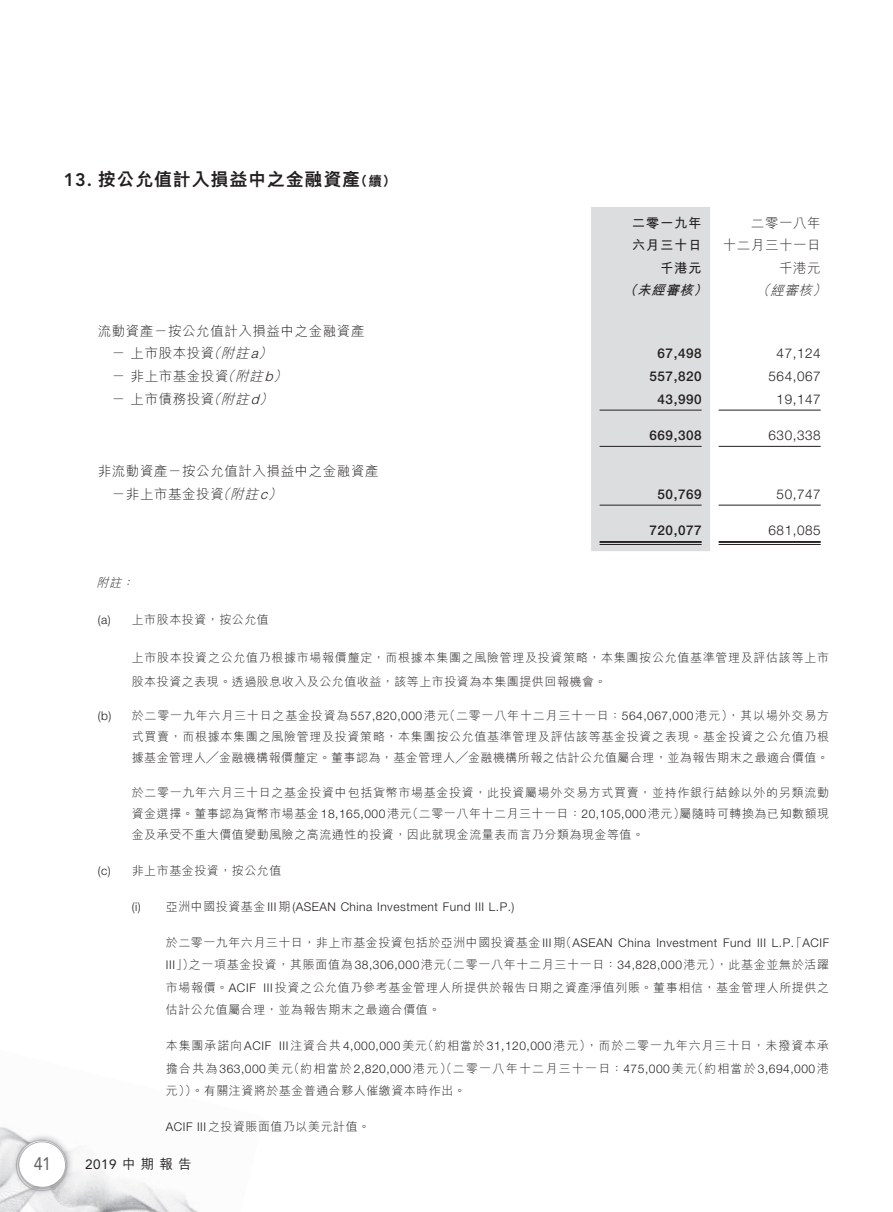
<style>
.page{position:relative;width:893px;height:1212px;background:#fff}
.page>*{position:absolute;margin:0;border:0;box-sizing:border-box;transform-origin:0 0}
._3__標題{font:800 18px "M Hei HK";letter-spacing:.045em;color:#231f20}
.t1{font:18px "Avenir LT Pro";color:#636366;scale:.9 1}
._1__內文{font:300 13.5px "M Hei HK";letter-spacing:.04em;color:#231f20}
._1__內文-2{font:300 13.5px "Helvetica Neue LT Std";letter-spacing:.04em;color:#231f20}
._1__內文-3{font:500 13.5px "Helvetica Neue LT Std";letter-spacing:.04em;color:#231f20}
._1__內文-4{font:italic 300 13.5px "M Hei HK";color:#231f20}
._1__內文-5{font:700 13.5px "M Hei HK";letter-spacing:.04em;color:#231f20}
.t2{font:13.5px "Avenir LT Pro";color:#231f20}
._1__內文-6{font:italic 700 13.5px "M Hei HK";color:#231f20}
._3__標題-2{font:800 13.5px "M Hei HK";color:#231f20}
._2__附註內文{font:300 12px/21px "M Hei HK";letter-spacing:.05em;color:#231f20}
._2__附註內文-2{font:300 12px "Helvetica Neue LT Std";letter-spacing:.04em;color:#231f20}
._2__附註內文-3{font:300 12px "M Hei HK";letter-spacing:.105em;color:#231f20}
._2__附註內文-4{font:300 12px "M Hei HK";letter-spacing:.075em;color:#231f20}
._2__附註內文-5{font:italic 300 12px "M Hei HK";color:#231f20}
.s1{font-family:"Avenir LT Pro"}
.s2{font-family:"Helvetica Neue LT Std"}
.s3{font-family:"M Hei HK"}
.s4{font-family:"M Hei HK";font-weight:500}
</style>
<div class="page">
<img style="left:0;top:1127px;width:198px;height:85px">
<div style="left:11px;top:1132px;width:63px;height:62px;background:#231f20;opacity:.55"></div>
<div style="left:19px;top:1140px;width:47px;height:47px;background:#fff;border-radius:50%"></div>
<div style="left:16px;top:1140px;width:51px;height:51px;border:1px solid #aeafb3;border-radius:50%"></div>
<div style="left:19px;top:1141px;width:47px;height:48px;border:1px solid #aeafb3;border-radius:50%"></div>
<div style="left:591px;top:207px;width:119px;height:344px;background:#dcdddf"></div>
<hr style="left:600px;top:410px;width:102px;height:1px;background:#231f20">
<hr style="left:719px;top:410px;width:102px;height:1px;background:#231f20">
<hr style="left:600px;top:446px;width:102px;height:1px;background:#231f20">
<hr style="left:719px;top:446px;width:102px;height:1px;background:#231f20">
<hr style="left:600px;top:505px;width:102px;height:1px;background:#231f20">
<hr style="left:719px;top:505px;width:102px;height:1px;background:#231f20">
<hr style="left:600px;top:541px;width:102px;height:2px;background:#231f20">
<hr style="left:600px;top:544px;width:102px;height:1px;background:#231f20">
<hr style="left:719px;top:541px;width:102px;height:2px;background:#231f20">
<hr style="left:719px;top:544px;width:102px;height:1px;background:#231f20">
<h1 class="t1" style="left:34px;top:1152px;width:21px">41</h1>
<p class="_3__標題" style="left:64px;top:170px;width:298px"><span class="s1">13.</span> 按公允值計入損益中之金融資產</p>
<p class="_3__標題-2" style="left:354px;top:174px;width:43px">（續(</p>
<p class="_1__內文" style="left:98px;top:324px;width:268px">流動資產－按公允值計入損益中之金融資產</p>
<p class="_1__內文-4" style="left:207px;top:346px;width:19px">（</p>
<p class="_1__內文-4" style="left:258px;top:346px;width:19px">(</p>
<p class="_1__內文-4" style="left:221px;top:346px;width:43px">附註<span class="s2">a</span></p>
<p class="_1__內文" style="left:112px;top:346px;width:104px">－上市股本投資</p>
<p class="_1__內文-4" style="left:221px;top:369px;width:19px">（</p>
<p class="_1__內文-4" style="left:273px;top:369px;width:19px">(</p>
<p class="_1__內文-4" style="left:235px;top:369px;width:43px">附註<span class="s2">b</span></p>
<p class="_1__內文" style="left:112px;top:369px;width:118px">－非上市基金投資</p>
<p class="_1__內文-4" style="left:207px;top:392px;width:19px">（</p>
<p class="_1__內文-4" style="left:259px;top:392px;width:19px">(</p>
<p class="_1__內文-4" style="left:221px;top:392px;width:43px">附註<span class="s2">d</span></p>
<p class="_1__內文" style="left:112px;top:392px;width:104px">－上市債務投資</p>
<p class="_1__內文" style="left:98px;top:464px;width:282px">非流動資產－按公允值計入損益中之金融資產</p>
<p class="_1__內文-4" style="left:216px;top:487px;width:19px">（</p>
<p class="_1__內文-4" style="left:268px;top:487px;width:19px">(</p>
<p class="_1__內文-4" style="left:230px;top:487px;width:43px">附註<span class="s2">c</span></p>
<p class="_1__內文" style="left:112px;top:487px;width:113px">－非上市基金投資</p>
<p class="_2__附註內文-5" style="left:97px;top:576px;width:29px">附註</p>
<p class="_2__附註內文-5" style="left:122px;top:576px;width:17px">：</p>
<p class="_2__附註內文-2" style="left:98px;top:613px;width:15px">a( )</p>
<p class="_2__附註內文" style="left:132px;top:609px;width:139px">上市股本投資，按公允值</p>
<p class="_1__內文-5" style="left:632px;top:213px;width:71px">二零一九年</p>
<p class="_1__內文-5" style="left:632px;top:235px;width:71px">六月三十日</p>
<p class="_1__內文-5" style="left:660px;top:258px;width:43px">千港元</p>
<p class="_1__內文" style="left:751px;top:216px;width:71px">二零一八年</p>
<p class="_1__內文" style="left:723px;top:238px;width:99px">十二月三十一日</p>
<p class="_1__內文" style="left:779px;top:261px;width:43px">千港元</p>
<p class="_1__內文-6" style="left:693px;top:280px;width:20px">）</p>
<p class="_1__內文-4" style="left:756px;top:283px;width:19px">（</p>
<p class="_1__內文-4" style="left:813px;top:283px;width:19px">(</p>
<p class="_1__內文-4" style="left:770px;top:283px;width:47px">經審核</p>
<p class="_1__內文-6" style="left:637px;top:280px;width:62px">未經審核</p>
<p class="_1__內文-6" style="left:623px;top:280px;width:20px">（</p>
<p class="_1__內文-3" style="left:657px;top:345px;width:46px">67,498</p>
<p class="_1__內文-2" style="left:777px;top:345px;width:46px">47,124</p>
<p class="_1__內文-3" style="left:649px;top:368px;width:54px">557,820</p>
<p class="_1__內文-2" style="left:768px;top:368px;width:54px">564,067</p>
<p class="_1__內文-3" style="left:657px;top:391px;width:46px">43,990</p>
<p class="_1__內文-2" style="left:777px;top:390px;width:46px">19,147</p>
<p class="_1__內文-3" style="left:649px;top:427px;width:54px">669,308</p>
<p class="_1__內文-2" style="left:768px;top:427px;width:54px">630,338</p>
<p class="_1__內文-3" style="left:657px;top:486px;width:46px">50,769</p>
<p class="_1__內文-2" style="left:777px;top:485px;width:46px">50,747</p>
<p class="_1__內文-3" style="left:649px;top:522px;width:54px">720,077</p>
<p class="_1__內文-2" style="left:768px;top:522px;width:54px">681,085</p>
<p class="_2__附註內文-2" style="left:98px;top:709px;width:15px">b( )</p>
<p class="_2__附註內文-2" style="left:98px;top:863px;width:15px">c( )</p>
<p class="_2__附註內文" style="left:132px;top:645px;width:699px;line-height:24px">上市股本投資之公允值乃根據市場報價釐定，而根據本集團之風險管理及投資策略，本集團按公允值基準管理及評估該等上市股本投資之表現。透過股息收入及公允值收益，該等上市投資為本集團提供回報機會。</p>
<p class="_2__附註內文" style="left:444px;top:705px;width:387px">（二零一八年十二月三十一日：<span class="s2">564,067,000</span>港元 ，） 其以場外交易方</p>
<p class="_2__附註內文" style="left:132px;top:705px;width:319px">於二零一九年六月三十日之基金投資為<span class="s2">557,820,000</span> 港元</p>
<p class="_2__附註內文" style="left:132px;top:726px;width:699px">式買賣，而根據本集團之風險管理及投資策略，本集團按公允值基準管理及評估該等基金投資之表現。基金投資之公允值乃根據基金管理人╱金融機構報價釐定。董事認為，基金管理人╱金融機構所報之估計公允值屬合理，並為報告期末之最適合價值。</p>
<p class="_2__附註內文" style="left:132px;top:782px;width:699px;text-align:right">於二零一九年六月三十日之基金投資中包括貨幣市場基金投資，此投資屬場外交易方式買賣，並持作銀行結餘以外的另類流動屬隨時可轉換為已知數額現</p>
<p class="_2__附註內文" style="left:406px;top:803px;width:280px">（二零一八年十二月三十一日：<span class="s2">20,105,000</span>港元）</p>
<p class="_2__附註內文" style="left:132px;top:803px;width:514px">資金選擇。董事認為貨幣市場基金<span class="s2">18,165,000</span> 港元<br>金及承受不重大價值變動風險之高流通性的投資，因此就現金流量表而言乃分類為現金等值。</p>
<p class="_2__附註內文" style="left:132px;top:860px;width:151px">非上市基金投資，按公允值</p>
<p class="_2__附註內文-2" style="left:132px;top:899px;width:11px">) i(</p>
<p class="_2__附註內文-2" style="left:166px;top:899px;width:350px"><span class="s3">亞洲中國投資基金</span>III<span class="s3">期</span>(ASEAN China Investment Fund I I I P.L (.</p>
<p class="_2__附註內文-2" style="left:560px;top:935px;width:54px"><span class="s3">（</span>ASEAN</p>
<p class="_2__附註內文" style="left:440px;top:931px;width:390px;line-height:22.5px;text-indent:-275px">於二零一九年六月三十日，非上市基金投資包括於亞洲中國投資基金<span class="s2">III</span>期<br>（二零一八年十二月三十一日：<span class="s2">34,828,000</span>港元，）此基金並無於活躍</p>
<p class="_2__附註內文-2" style="left:772px;top:935px;width:59px">P.L <span class="s3">「</span>. ACIF</p>
<p class="_2__附註內文-2" style="left:619px;top:935px;width:33px">China</p>
<p class="_2__附註內文-2" style="left:656px;top:935px;width:62px">Investment</p>
<p class="_2__附註內文-2" style="left:723px;top:935px;width:29px">Fund</p>
<p class="_2__附註內文-2" style="left:757px;top:935px;width:10px">III</p>
<p class="_2__附註內文-2" style="left:166px;top:958px;width:30px">III<span class="s3">」）</span></p>
<p class="_2__附註內文" style="left:189px;top:954px;width:259px">之一項基金投資，其賬面值為<span class="s2">38,306,000</span> 港元</p>
<p class="_2__附註內文" style="left:263px;top:977px;width:567px"><span class="s2">III</span>投資之公允值乃參考基金管理人所提供於報告日期之資產淨值列賬。董事相信，基金管理人所提供之</p>
<p class="_2__附註內文" style="left:166px;top:976px;width:276px;line-height:22.5px">市場報價。<span class="s2">ACIF<br></span>估計公允值屬合理，並為報告期末之最適合價值。</p>
<p class="_2__附註內文-4" style="left:422px;top:1040px;width:409px">（約相當於<span class="s2">31,120,000</span>港元 ，） 而於二零一九年六月三十日，未撥資本承</p>
<p class="_2__附註內文-2" style="left:279px;top:1039px;width:150px">III<span class="s3">注資合共</span>4,000,000 <span class="s3">美元</span></p>
<p class="_2__附註內文" style="left:166px;top:1035px;width:107px">本集團承諾向<span class="s2">ACIF</span></p>
<p class="_2__附註內文" style="left:166px;top:1057px;width:302px;line-height:22.5px">擔合共為<span class="s2">363,000</span>美元<br>元））。有關注資將於基金普通合夥人催繳資本時作出。</p>
<p class="_2__附註內文" style="left:166px;top:1116px;width:206px"><span class="s2">ACIF III</span>之投資賬面值乃以美元計值。</p>
<p class="_2__附註內文-3" style="left:288px;top:1062px;width:411px">（約相當於<span class="s2">2,820,000</span> 港元）（二零一八年十二月三十一日：<span class="s2">475,000</span>美元</p>
<p class="_2__附註內文-2" style="left:692px;top:1061px;width:139px"><span class="s3">（約相當於</span>3,694,000 <span class="s3">港</span></p>
<p class="t2" style="left:85px;top:1156px;width:108px">2019<span class="s4">中期報告</span></p>
</div>
